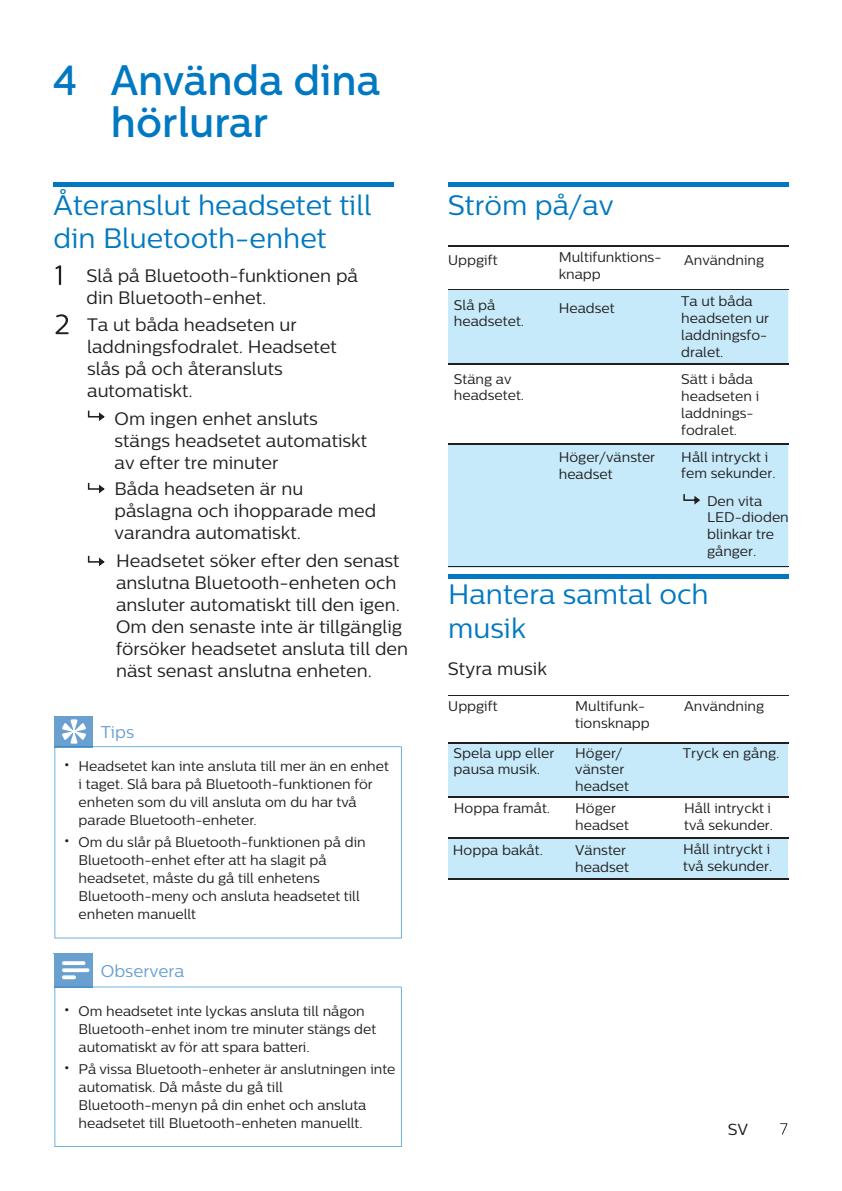
<style>
.page{position:relative;width:842px;height:1191px;background:#fff}
.page>*{position:absolute;margin:0;border:0;box-sizing:border-box;transform-origin:0 0}
.t1{font:500 42px/42px "Centrale Sans";color:#0079c2}
.t2{font:28px/33.6px "Centrale Sans";color:#0079c0}
.t3{font:18px/22px "Centrale Sans";color:#231f20}
.t4{font:17px "Centrale Sans";color:#6aa0d0}
.t5{font:16px "Centrale Sans";color:#231f20}
.t6{font:14px/16.8px "Centrale Sans";color:#231f20}
.s1{font-size:18px}
</style>
<div class="page">
<svg style="left:780px;top:1123px;width:7px;height:11px"></svg>
<hr style="left:54px;top:182px;width:340px;height:4px;background:#0079c0">
<svg style="left:55px;top:265px;width:6px;height:20px"></svg>
<svg style="left:55px;top:314px;width:14px;height:20px"></svg>
<svg style="left:88px;top:410px;width:17px;height:11px"></svg>
<svg style="left:88px;top:483px;width:17px;height:10px"></svg>
<svg style="left:88px;top:556px;width:17px;height:10px"></svg>
<div style="left:54px;top:716px;width:39px;height:31px;background:#6aa0d0"></div>
<hr style="left:93px;top:716px;width:1px;height:30px;background:#6aa0d0">
<svg style="left:62px;top:719px;width:24px;height:24px"></svg>
<hr style="left:448px;top:182px;width:340px;height:4px;background:#0079c0">
<hr style="left:448px;top:574px;width:340px;height:4px;background:#0079c0">
<div style="left:54px;top:953px;width:39px;height:34px;background:#6aa0d0"></div>
<hr style="left:93px;top:953px;width:1px;height:34px;background:#6aa0d0">
<svg style="left:62px;top:961px;width:27px;height:18px"></svg>
<div style="left:448px;top:290px;width:340px;height:73px;background:#c6eafa"></div>
<div style="left:448px;top:444px;width:340px;height:124px;background:#c6eafa"></div>
<hr style="left:448px;top:246px;width:128px;height:1px;background:#231f20">
<hr style="left:576px;top:246px;width:108px;height:1px;background:#231f20">
<hr style="left:684px;top:246px;width:104px;height:1px;background:#231f20">
<hr style="left:448px;top:289px;width:128px;height:1px;background:#231f20">
<hr style="left:576px;top:289px;width:108px;height:1px;background:#231f20">
<hr style="left:684px;top:289px;width:104px;height:1px;background:#231f20">
<hr style="left:448px;top:363px;width:128px;height:1px;background:#231f20">
<hr style="left:576px;top:363px;width:108px;height:1px;background:#231f20">
<hr style="left:684px;top:363px;width:104px;height:1px;background:#231f20">
<hr style="left:448px;top:566px;width:340px;height:1px;background:#231f20">
<hr style="left:448px;top:443px;width:340px;height:1px;background:#231f20">
<div style="left:675px;top:837px;width:113px;height:40px;background:#c6eafa"></div>
<div style="left:571px;top:837px;width:104px;height:40px;background:#c6eafa"></div>
<div style="left:448px;top:837px;width:122px;height:40px;background:#c6eafa"></div>
<div style="left:675px;top:742px;width:113px;height:55px;background:#c6eafa"></div>
<div style="left:571px;top:742px;width:104px;height:55px;background:#c6eafa"></div>
<div style="left:448px;top:742px;width:122px;height:55px;background:#c6eafa"></div>
<hr style="left:448px;top:695px;width:132px;height:1px;background:#231f20">
<hr style="left:580px;top:695px;width:94px;height:1px;background:#231f20">
<hr style="left:674px;top:695px;width:114px;height:1px;background:#231f20">
<hr style="left:448px;top:742px;width:132px;height:1px;background:#231f20">
<hr style="left:580px;top:742px;width:94px;height:1px;background:#231f20">
<hr style="left:674px;top:742px;width:114px;height:1px;background:#231f20">
<hr style="left:448px;top:797px;width:132px;height:1px;background:#231f20">
<hr style="left:580px;top:797px;width:94px;height:1px;background:#231f20">
<hr style="left:674px;top:797px;width:114px;height:1px;background:#231f20">
<hr style="left:448px;top:837px;width:132px;height:1px;background:#231f20">
<hr style="left:580px;top:837px;width:94px;height:1px;background:#231f20">
<hr style="left:674px;top:837px;width:114px;height:1px;background:#231f20">
<hr style="left:448px;top:877px;width:132px;height:2px;background:#231f20">
<hr style="left:580px;top:877px;width:94px;height:2px;background:#231f20">
<hr style="left:674px;top:877px;width:114px;height:2px;background:#231f20">
<svg style="left:55px;top:746px;width:346px;height:192px"></svg>
<svg style="left:55px;top:986px;width:346px;height:160px"></svg>
<svg style="left:683px;top:494px;width:17px;height:10px"></svg>
<h1 class="t1" style="left:111px;top:59px;width:271px;text-indent:-58px">4 Använda dina hörlurar</h1>
<h2 class="t2" style="left:54px;top:188px;width:319px">Återanslut headsetet till din Bluetooth-enhet</h2>
<p class="t3" style="left:87px;top:264px;width:273px">Slå på Bluetooth-funktionen på din Bluetooth-enhet.</p>
<p class="t3" style="left:87px;top:313px;width:251px">Ta ut båda headseten ur laddningsfodralet. Headsetet slås på och återansluts automatiskt.</p>
<p class="t3" style="left:115px;top:407px;width:254px">Om ingen enhet ansluts stängs headsetet automatiskt av efter tre minuter</p>
<p class="t3" style="left:115px;top:477px;width:263px">Båda headseten är nu påslagna och ihopparade med varandra automatiskt.</p>
<p class="t3" style="left:116px;top:549px;width:294px">Headsetet söker efter den senast anslutna Bluetooth-enheten och ansluter automatiskt till den igen.<br>Om den senaste inte är tillgänglig försöker headsetet ansluta till den näst senast anslutna enheten.</p>
<p class="t4" style="left:101px;top:722px;width:35px">Tips</p>
<p class="t6" style="left:79px;top:757px;width:312px;line-height:18px;text-indent:-15px"><span class="s1">•</span> Headsetet kan inte ansluta till mer än en enhet i taget. Slå bara på Bluetooth-funktionen för enheten som du vill ansluta om du har två parade Bluetooth-enheter.</p>
<p class="t6" style="left:79px;top:832px;width:289px;line-height:18px;text-indent:-15px"><span class="s1">•</span> Om du slår på Bluetooth-funktionen på din Bluetooth-enhet efter att ha slagit på headsetet, måste du gå till enhetens Bluetooth-meny och ansluta headsetet till enheten manuellt</p>
<p class="t4" style="left:101px;top:960px;width:85px">Observera</p>
<p class="t6" style="left:79px;top:1002px;width:299px;line-height:18px;text-indent:-15px"><span class="s1">•</span> Om headsetet inte lyckas ansluta till någon<br>Bluetooth-enhet inom tre minuter stängs det automatiskt av för att spara batteri.</p>
<p class="t6" style="left:79px;top:1059px;width:318px;line-height:18px;text-indent:-15px"><span class="s1">•</span> På vissa Bluetooth-enheter är anslutningen inte automatisk. Då måste du gå till Bluetooth-menyn på din enhet och ansluta headsetet till Bluetooth-enheten manuellt.</p>
<h2 class="t2" style="left:448px;top:188px;width:167px">Ström på/av</h2>
<p class="t6" style="left:559px;top:249px;width:104px">Multifunktions&shy;knapp</p>
<p class="t6" style="left:454px;top:296px;width:72px">Slå på headsetet.</p>
<p class="t6" style="left:448px;top:252px;width:51px">Uppgift</p>
<p class="t6" style="left:559px;top:299px;width:57px">Headset</p>
<p class="t6" style="left:454px;top:370px;width:72px">Stäng av headsetet.</p>
<p class="t6" style="left:684px;top:251px;width:82px">Användning</p>
<p class="t6" style="left:681px;top:293px;width:89px">Ta ut båda headseten ur laddningsfo&shy;dralet.</p>
<p class="t6" style="left:681px;top:370px;width:79px">Sätt i båda headseten i laddnings&shy;fodralet.</p>
<p class="t6" style="left:559px;top:448px;width:98px">Höger/vänster headset</p>
<p class="t6" style="left:681px;top:448px;width:96px">Håll intryckt i fem sekunder.</p>
<p class="t6" style="left:707px;top:492px;width:83px">Den vita<br>LED-dioden blinkar tre gånger.</p>
<h2 class="t2" style="left:448px;top:577px;width:262px">Hantera samtal och musik</h2>
<p class="t3" style="left:448px;top:657px;width:101px">Styra musik</p>
<p class="t6" style="left:448px;top:697px;width:51px">Uppgift</p>
<p class="t6" style="left:684px;top:697px;width:82px">Användning</p>
<p class="t6" style="left:575px;top:697px;width:76px">Multifunk&shy;tionsknapp</p>
<p class="t6" style="left:454px;top:744px;width:102px">Spela upp eller pausa musik.</p>
<p class="t6" style="left:575px;top:744px;width:55px">Höger/ vänster headset</p>
<p class="t6" style="left:683px;top:744px;width:98px">Tryck en gång.</p>
<p class="t6" style="left:454px;top:799px;width:98px">Hoppa framåt.</p>
<p class="t6" style="left:575px;top:799px;width:55px">Höger headset</p>
<p class="t6" style="left:684px;top:799px;width:91px">Håll intryckt i två sekunder.</p>
<p class="t6" style="left:453px;top:841px;width:92px">Hoppa bakåt.</p>
<p class="t6" style="left:575px;top:841px;width:55px">Vänster headset</p>
<p class="t6" style="left:683px;top:840px;width:91px">Håll intryckt i två sekunder.</p>
<p class="t5" style="left:728px;top:1119px;width:22px">SV</p>
</div>
